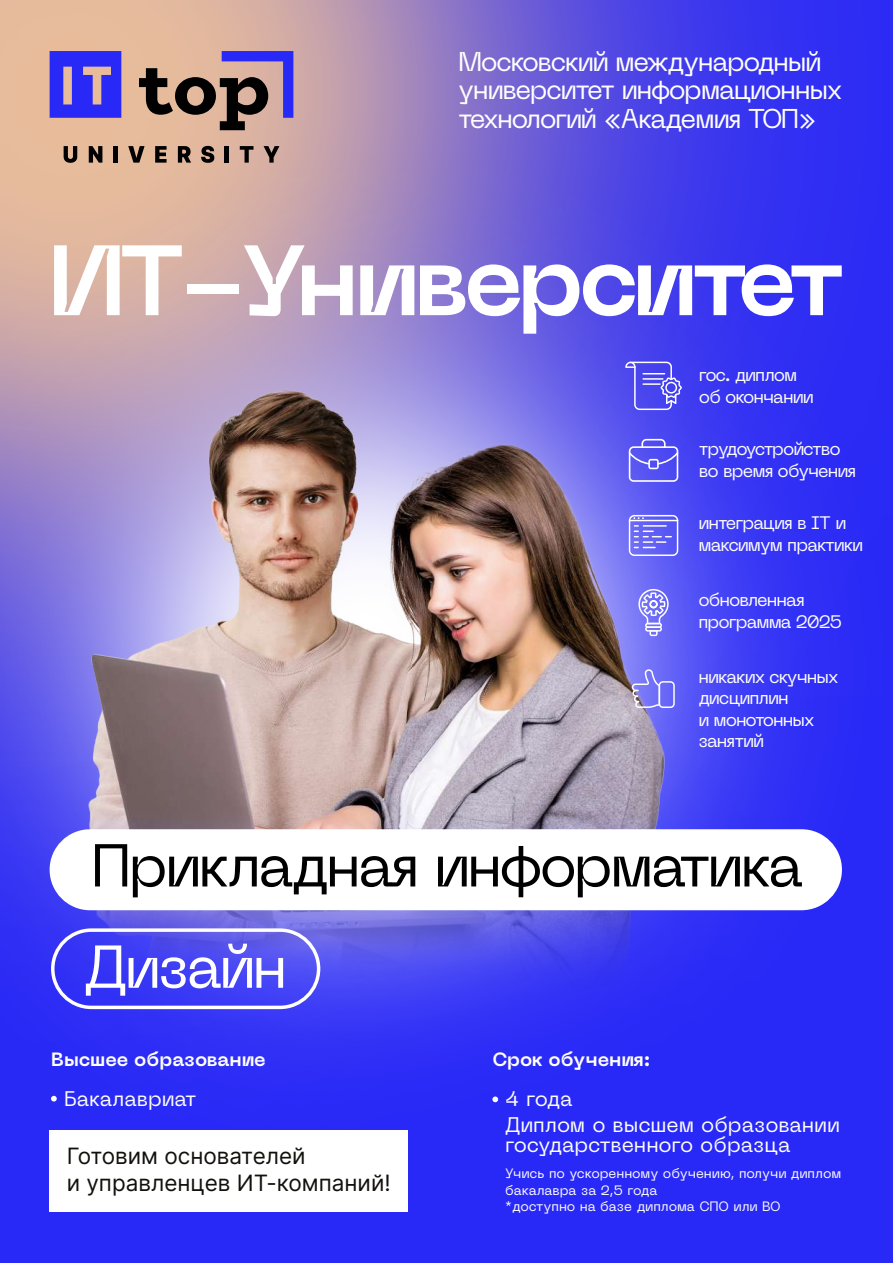
<style>
.page{position:relative;width:893px;height:1263px;background:#fff}
.page>*{position:absolute;margin:0;border:0;box-sizing:border-box;transform-origin:0 0}
.t1{font:700 99px "Neue Machina";letter-spacing:-.075em;color:#fff}
.t2{font:60px "Neue Machina";letter-spacing:-.05em;color:#000}
.t3{font:60px "Neue Machina";letter-spacing:-.05em;color:#fff}
.t4{font:27px/28.5px "Neue Machina";letter-spacing:-.05em;color:#fff}
.t5{font:22.5px/27px "Inter";color:#12110c}
.t6{font:21px/25.8px "Neue Machina";color:#fff}
.t7{font:700 19.05px "Neue Machina";color:#fff}
.t8{font:18px/21.6px "Neue Machina";letter-spacing:-.05em;color:#fff}
.t9{font:13.5px/16.2px "Neue Machina";color:#fff}
</style>
<div class="page">
<img style="left:0;top:0;width:893px;height:1263px">
<div style="left:50px;top:829px;width:792px;height:81px;background:#fff;border-radius:41px"></div>
<div style="left:51px;top:928px;width:269px;height:81px;border:3px solid #fff;border-radius:39px"></div>
<svg style="left:51px;top:1096px;width:6px;height:5px"></svg>
<svg style="left:492px;top:1096px;width:6px;height:6px"></svg>
<div style="left:50px;top:1131px;width:358px;height:81px;background:#fff"></div>
<svg style="left:50px;top:51px;width:71px;height:67px;background:#4a42e6"></svg>
<svg style="left:139px;top:51px;width:154px;height:79px;background:#92777e"></svg>
<svg style="left:64px;top:146px;width:13px;height:17px"></svg>
<svg style="left:89px;top:146px;width:13px;height:17px"></svg>
<hr style="left:114px;top:146px;width:4px;height:17px;background:#000">
<svg style="left:128px;top:146px;width:17px;height:17px"></svg>
<svg style="left:155px;top:146px;width:12px;height:17px"></svg>
<svg style="left:178px;top:146px;width:13px;height:17px"></svg>
<svg style="left:201px;top:146px;width:13px;height:17px"></svg>
<hr style="left:225px;top:146px;width:4px;height:17px;background:#000">
<svg style="left:240px;top:146px;width:13px;height:17px"></svg>
<svg style="left:264px;top:146px;width:15px;height:17px"></svg>
<svg style="left:629px;top:439px;width:49px;height:43px;background:#7270f4"></svg>
<svg style="left:638px;top:589px;width:31px;height:47px"></svg>
<svg style="left:625px;top:362px;width:57px;height:48px;background:#6865f1"></svg>
<svg style="left:632px;top:669px;width:43px;height:39px;background:#8988f2"></svg>
<svg style="left:629px;top:515px;width:49px;height:41px;background:#8584f6"></svg>
<h3 class="t4" style="left:458px;top:47px;width:386px">Московский международный университет информационных технологий «Академия ТОП»</h3>
<h1 class="t1" style="left:48px;top:217px;width:799px">ИТ-Университет</h1>
<p class="t8" style="left:699px;top:364px;width:116px">гос. диплом об окончании</p>
<p class="t8" style="left:699px;top:438px;width:159px">трудоустройство во время обучения</p>
<p class="t8" style="left:698px;top:512px;width:166px">интеграция в IT и максимум практики</p>
<p class="t8" style="left:698px;top:589px;width:145px">обновленная программа 2025</p>
<p class="t8" style="left:698px;top:665px;width:142px">никаких скучных дисциплин<br>и монотонных занятий</p>
<h2 class="t2" style="left:91px;top:827px;width:714px">Прикладная информатика</h2>
<h2 class="t3" style="left:84px;top:929px;width:205px">Дизайн</h2>
<p class="t7" style="left:51px;top:1047px;width:217px">Высшее образование</p>
<p class="t7" style="left:492px;top:1047px;width:160px">Срок обучения:</p>
<p class="t6" style="left:64px;top:1085px;width:134px">Бакалавриат</p>
<p class="t6" style="left:505px;top:1085px;width:336px">4 года<br>Диплом о высшем образовании</p>
<p class="t6" style="left:505px;top:1132px;width:287px">государственного образца</p>
<p class="t9" style="left:505px;top:1165px;width:337px">Учись по ускоренному обучению, получи диплом бакалавра за 2,5 года<br>*доступно на базе диплома СПО или ВО</p>
<p class="t5" style="left:67px;top:1142px;width:326px">Готовим основателей<br>и управленцев ИТ-компаний!</p>
</div>
